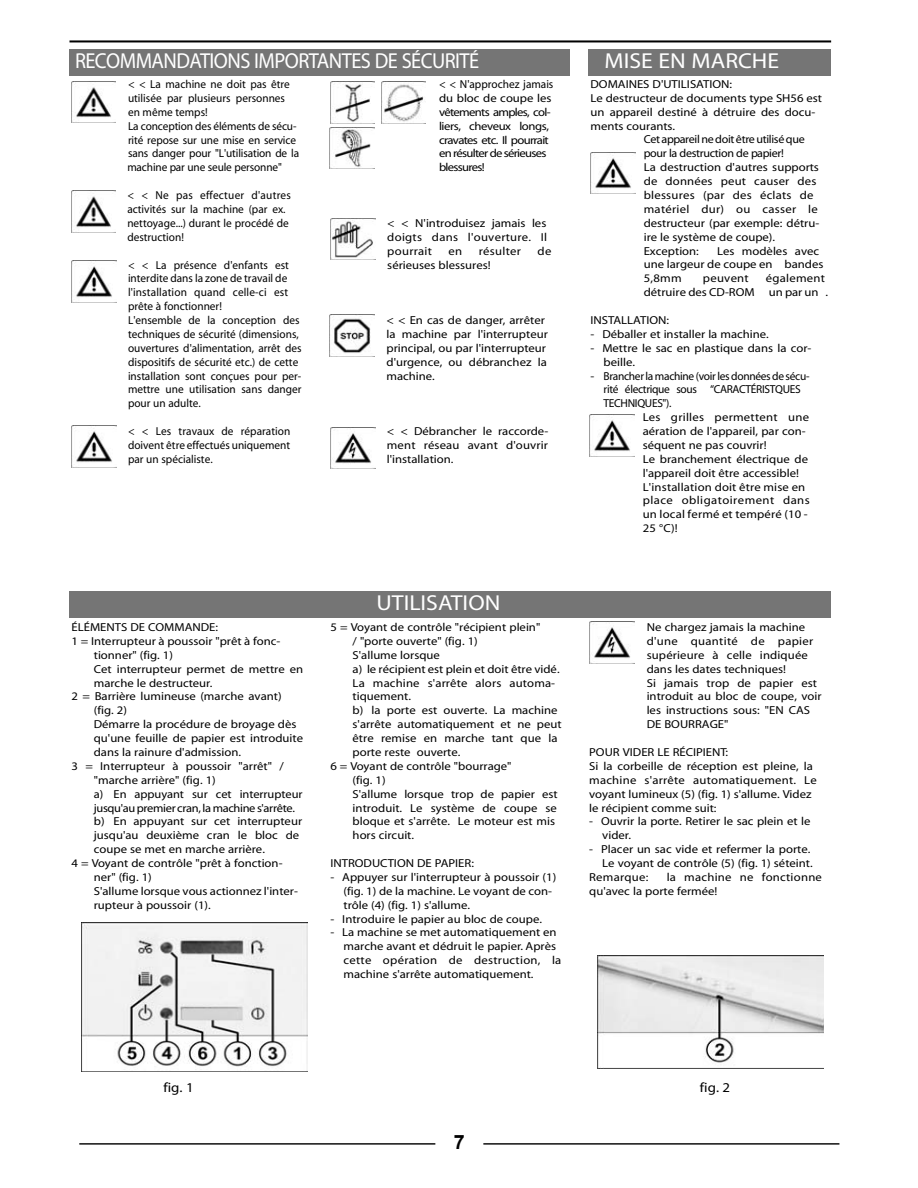
<style>
.page{position:relative;width:918px;height:1188px;background:#fff}
.page>*{position:absolute;margin:0;border:0;box-sizing:border-box;transform-origin:0 0}
.t1{font:700 21.75px "Arial";letter-spacing:-.025em;color:#fff;scale:.94 1}
.t2{font:700 21.75px "Arial";color:#fff;scale:1.1 1}
.t3{font:700 19.8px "Arial";color:#000}
.t4{font:13.5px "Arial";color:#000;scale:1.1 1}
.t5{font:11.55px/14px "Arial";color:#000;scale:1.1 1}
.t6{font:italic 700 11.55px/14px "Arial";color:#000;scale:1.1 1}
.t7{font:italic 700 11.55px/14px "Arial";color:#000}
.t8{font:700 11.55px/14px "Arial";color:#000;scale:1.1 1}
.t9{font:italic 11.55px/14px "Arial";color:#000}
.t10{font:11.55px/14px "Arial";color:#000;scale:1.08 1}
.t11{font:italic 700 11.55px/14px "Arial";letter-spacing:-.055em;color:#000}
.t12{font:italic 11.55px/14px "Arial";color:#000;scale:1.1 1}
.t13{font:11.55px/14px "Arial";letter-spacing:-.025em;color:#000;scale:1.1 1}
.t14{font:700 11.55px/14px "Arial";letter-spacing:-.025em;color:#000;scale:1.04 1}
.t15{font:11.55px/14px "Arial";letter-spacing:.02em;color:#000;scale:1.1 1}
.t16{font:700 11.55px "Arial";letter-spacing:.02em;color:#000;scale:1.1 1}
.t17{font:italic 700 11.55px "Arial";letter-spacing:.02em;color:#000;scale:1.1 1}
.s1{font-weight:700}
</style>
<div class="page">
<img style="left:71px;top:81px;width:45px;height:42px">
<img style="left:72px;top:426px;width:44px;height:41px">
<div style="left:70px;top:50px;width:500px;height:26px;background:#757575"></div>
<hr style="left:69px;top:40px;width:762px;height:2px;background:#000">
<img style="left:72px;top:261px;width:45px;height:41px">
<img style="left:71px;top:191px;width:45px;height:41px">
<img style="left:381px;top:82px;width:45px;height:41px">
<img style="left:330px;top:218px;width:45px;height:42px">
<img style="left:330px;top:315px;width:44px;height:42px">
<img style="left:330px;top:127px;width:44px;height:42px">
<img style="left:331px;top:427px;width:44px;height:42px">
<img style="left:330px;top:81px;width:45px;height:42px">
<div style="left:69px;top:592px;width:762px;height:26px;background:#757575"></div>
<img style="left:81px;top:922px;width:227px;height:149px">
<img style="left:597px;top:955px;width:227px;height:113px">
<img style="left:591px;top:152px;width:45px;height:42px">
<img style="left:590px;top:415px;width:45px;height:41px">
<div style="left:588px;top:50px;width:243px;height:26px;background:#757575"></div>
<img style="left:590px;top:621px;width:44px;height:42px">
<hr style="left:79px;top:1143px;width:356px;height:2px;background:#000">
<hr style="left:483px;top:1143px;width:356px;height:2px;background:#000">
<h1 class="t1" style="left:75px;top:50px;width:432px">RECOMMANDATIONS IMPORTANTES DE SÉCURITÉ</h1>
<p class="t7" style="left:128px;top:78px;width:163px">&lt; &lt; La machine ne doit pas être utilisée par plusieurs personnes en même temps!</p>
<p class="t9" style="left:127px;top:119px;width:173px">La conception des éléments de sécu&shy;rité repose sur une mise en service sans danger pour "L'utilisation de la machine par une seule personne"</p>
<p class="t7" style="left:127px;top:189px;width:165px">&lt; &lt; Ne pas effectuer d'autres activités sur la machine (par ex. nettoyage...) durant le procédé de destruction!</p>
<p class="t7" style="left:128px;top:258px;width:163px">&lt; &lt; La présence d'enfants est interdite dans la zone de travail de l'installation quand celle-ci est prête à fonctionner!</p>
<p class="t9" style="left:128px;top:314px;width:175px">L'ensemble de la conception des techniques de sécurité (dimensions, ouvertures d'alimentation, arrêt des dispositifs de sécurité etc.) de cette installation sont conçues pour per&shy;mettre une utilisation sans danger pour un adulte.</p>
<p class="t7" style="left:128px;top:425px;width:164px;text-align:justify">&lt; &lt; Les travaux de réparation doivent être effectués uniquement par un spécialiste.</p>
<p class="t11" style="left:439px;top:78px;width:116px">&lt; &lt; N'approchez jamais du bloc de coupe les vêtements amples, col&shy;liers, cheveux longs, cravates etc. Il pourrait en résulter de sérieuses blessures!</p>
<p class="t6" style="left:387px;top:217px;width:147px;text-align:justify">&lt; &lt; N'introduisez jamais les doigts dans l'ouverture. Il pourrait</p>
<p class="t6" style="left:449px;top:244px;width:14px">en</p>
<p class="t17" style="left:479px;top:245px;width:40px">résulter</p>
<p class="t6" style="left:538px;top:244px;width:14px">de</p>
<p class="t6" style="left:387px;top:258px;width:95px">sérieuses blessures!</p>
<p class="t6" style="left:387px;top:314px;width:148px">&lt; &lt; En cas de danger, arrêter la machine par l'interrupteur principal, ou par l'interrupteur d'urgence, ou débranchez la machine.</p>
<p class="t6" style="left:387px;top:425px;width:148px;text-align:justify">&lt; &lt; Débrancher le raccorde&shy;ment réseau avant d'ouvrir l'installation.</p>
<p class="t8" style="left:72px;top:621px;width:135px">ÉLÉMENTS DE COMMANDE:</p>
<p class="t8" style="left:72px;top:635px;width:191px">1 = Interrupteur à poussoir "prêt à fonc-</p>
<p class="t8" style="left:94px;top:648px;width:74px">tionner" (fig. 1)</p>
<p class="t5" style="left:94px;top:662px;width:192px">Cet interrupteur permet de mettre en marche le destructeur.</p>
<p class="t8" style="left:94px;top:690px;width:172px;text-indent:-22px">2 = Barrière lumineuse (marche avant) (fig. 2)</p>
<p class="t5" style="left:94px;top:718px;width:192px">Démarre la procédure de broyage dès qu'une feuille de papier est introduite dans la rainure d'admission.</p>
<p class="t10" style="left:94px;top:760px;width:195px;text-indent:-22px"><span class="s1">3 = Interrupteur à poussoir "arrêt" / "marche arrière" (fig. 1)<br>a)</span> En appuyant sur cet interrupteur jusqu'aupremier cran, lamachines'arrête. <span class="s1">b)</span> En appuyant sur cet interrupteur jusqu'au deuxième cran le bloc de coupe se met en marche arrière.</p>
<p class="t8" style="left:94px;top:857px;width:173px;text-indent:-22px">4 = Voyant de contrôle "prêt à fonction&shy;ner" (fig. 1)</p>
<p class="t5" style="left:94px;top:884px;width:187px">S'allume lorsque vous actionnez l'inter&shy;rupteur à poussoir (1).</p>
<h1 class="t2" style="left:376px;top:592px;width:114px">UTILISATION</h1>
<p class="t8" style="left:353px;top:621px;width:172px;text-indent:-22px">5 = Voyant de contrôle "récipient plein" / "porte ouverte" (fig. 1)</p>
<p class="t5" style="left:353px;top:648px;width:192px">S'allume lorsque<br><span class="s1">a)</span> le récipient est plein et doit être vidé.<br>La machine s'arrête alors automa&shy;tiquement.<br><span class="s1">b)</span> la porte est ouverte. La machine s'arrête automatiquement et ne peut être remise en marche tant que la porte reste ouverte.</p>
<p class="t8" style="left:353px;top:760px;width:146px;text-indent:-22px">6 = Voyant de contrôle "bourrage" (fig. 1)</p>
<p class="t5" style="left:353px;top:787px;width:188px">S'allume lorsque trop de papier est introduit. Le système de coupe se bloque et s'arrête. Le moteur est mis hors circuit.</p>
<p class="t8" style="left:330px;top:857px;width:132px">INTRODUCTION DE PAPIER:</p>
<p class="t5" style="left:343px;top:871px;width:195px;text-indent:-13px">- Appuyer sur l'interrupteur à poussoir (1) (fig. 1) de la machine. Le voyant de con&shy;trôle (4) (fig. 1) s'allume.</p>
<p class="t5" style="left:330px;top:912px;width:194px">- Introduire le papier au bloc de coupe.</p>
<p class="t5" style="left:343px;top:926px;width:200px;text-indent:-13px">- La machine se met automatiquement en marche avant et dédruit le papier. Après cette opération de destruction, la machine s'arrête automatiquement.</p>
<h1 class="t2" style="left:605px;top:50px;width:160px">MISE EN MARCHE</h1>
<p class="t8" style="left:591px;top:78px;width:130px">DOMAINES D'UTILISATION:</p>
<p class="t5" style="left:591px;top:91px;width:212px">Le destructeur de documents type SH56 est un appareil destiné à détruire des docu&shy;ments courants.</p>
<p class="t14" style="left:644px;top:133px;width:156px">Cet appareilnedoitêtreutiliséque pour la destruction de papier!</p>
<p class="t5" style="left:644px;top:161px;width:161px">La destruction d'autres supports de données peut causer des blessures (par des éclats de matériel dur) ou casser le destructeur (par exemple: détru&shy;ire le système de coupe).</p>
<p class="t8" style="left:644px;top:244px;width:52px">Exception:</p>
<p class="t5" style="left:644px;top:244px;width:165px;text-indent:73px">Les modèles avec une largeur de coupe en <span class="s1">bandes<br>5,8mm</span></p>
<p class="t5" style="left:644px;top:272px;width:169px;text-align:right">également<br>détruire des CD-ROM <span class="s1">un par un</span> .</p>
<p class="t8" style="left:591px;top:314px;width:73px">INSTALLATION:</p>
<p class="t5" style="left:591px;top:328px;width:164px">- Déballer et installer la machine.</p>
<p class="t5" style="left:604px;top:341px;width:190px;text-indent:-13px">- Mettre le sac en plastique dans la cor&shy;beille.</p>
<p class="t13" style="left:604px;top:369px;width:189px;text-indent:-13px">- Brancher la machine (voir les données de sécu&shy;rité électrique sous “CARACTÉRISTQUES<br>TECHNIQUES").</p>
<p class="t6" style="left:643px;top:411px;width:153px">Les grilles permettent une aération de l'appareil, par con&shy;séquent ne pas couvrir!<br>Le branchement électrique de l'appareil doit être accessible!<br>L'installation doit être mise en place obligatoirement dans un local fermé et tempéré (10 -<br>25 °C)!</p>
<p class="t15" style="left:703px;top:272px;width:43px">peuvent</p>
<p class="t6" style="left:647px;top:621px;width:153px">Ne chargez jamais la machine d'une quantité de papier supérieure à celle indiquée dans les dates techniques!</p>
<p class="t12" style="left:647px;top:676px;width:161px">Si jamais trop de papier est introduit au bloc de coupe, voir les instructions sous: "EN CAS<br>DE BOURRAGE"</p>
<p class="t8" style="left:589px;top:746px;width:128px">POUR VIDER LE RÉCIPIENT:</p>
<p class="t5" style="left:589px;top:760px;width:208px">Si la corbeille de réception est pleine, la machine s'arrête automatiquement. Le voyant lumineux (5) (fig. 1) s'allume. Videz le récipient comme suit:</p>
<p class="t5" style="left:602px;top:815px;width:191px;text-indent:-13px">- Ouvrir la porte. Retirer le sac plein et le vider.</p>
<p class="t5" style="left:589px;top:843px;width:205px;text-align:right">- Placer un sac vide et refermer la porte.<br>Le voyant de contrôle (5) (fig. 1) séteint.</p>
<p class="t16" style="left:589px;top:871px;width:55px">Remarque:</p>
<p class="t15" style="left:589px;top:871px;width:213px;text-indent:77px">la machine ne fonctionne qu'avec la porte fermée!</p>
<p class="t4" style="left:163px;top:1080px;width:29px">fig. 1</p>
<p class="t4" style="left:700px;top:1080px;width:29px">fig. 2</p>
<h2 class="t3" style="left:454px;top:1131px;width:12px">7</h2>
</div>
